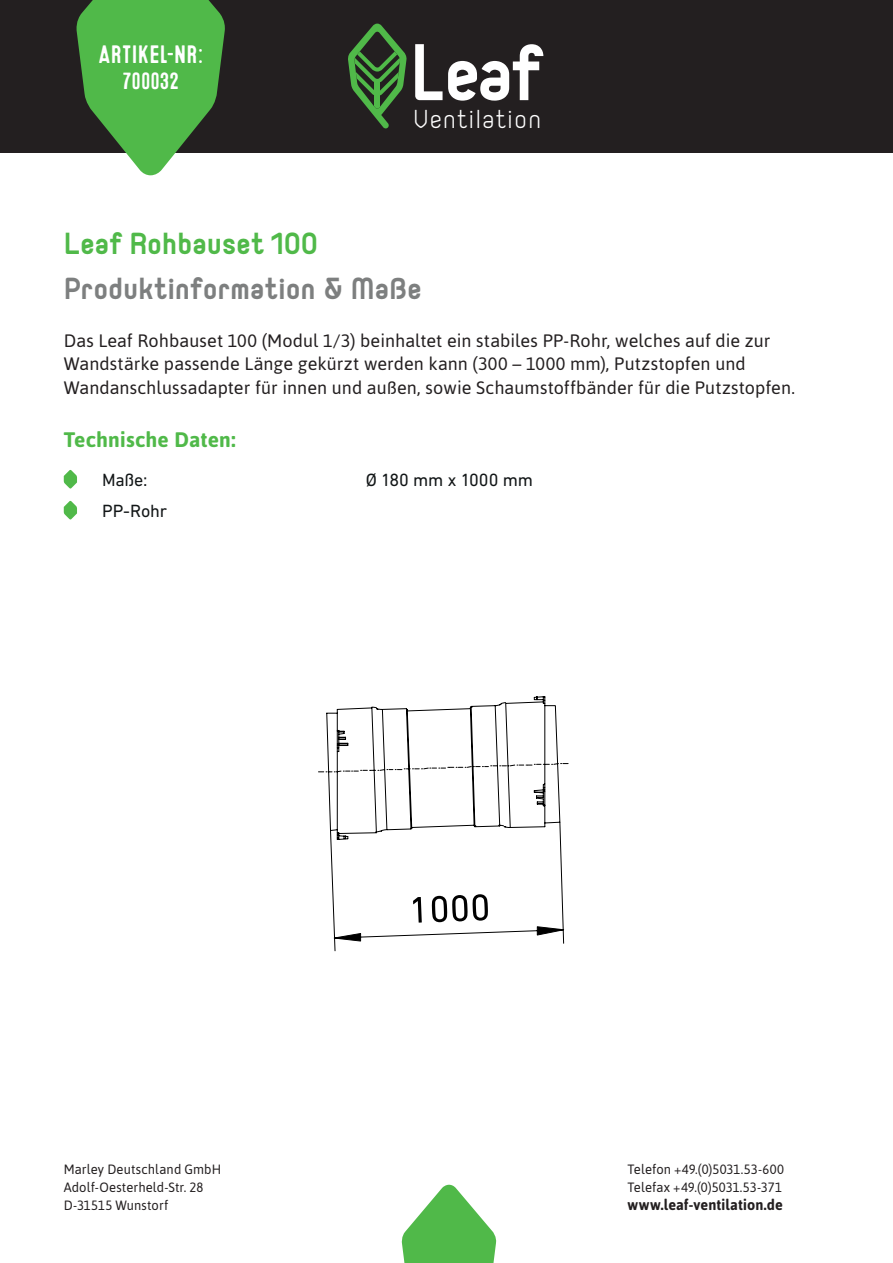
<style>
.page{position:relative;width:893px;height:1263px;background:#fff}
.page>*{position:absolute;margin:0;border:0;box-sizing:border-box;transform-origin:0 0}
.t1{font:700 37.5px "Orev";color:#7d7f7f}
.t2{font:700 37.5px "Orev";color:#50b949}
.t3{font:300 31.95px "Orev";letter-spacing:.03em;color:#fff}
.t4{font:25.2px "Microbrew Soft One";letter-spacing:-.005em;color:#fff}
.t5{font:23.4px "Microbrew Soft One";letter-spacing:.005em;color:#fff}
.t6{font:700 21px "Asap";letter-spacing:.01em;color:#50b949}
.t7{font:18px/23.4px "Asap";letter-spacing:.005em;color:#231f20}
.t8{font:18px "DIN Next LT Pro";letter-spacing:-.01em;color:#121617}
.t9{font:700 15px "Asap";letter-spacing:.01em;color:#231f20;scale:.96 1}
.t10{font:13.5px/18px "Asap";letter-spacing:.01em;color:#231f20;scale:.96 1}
</style>
<div class="page">
<div style="left:0;top:0;width:893px;height:153px;background:#231f20"></div>
<svg style="left:415px;top:44px;width:128px;height:57px"></svg>
<svg style="left:348px;top:24px;width:59px;height:104px"></svg>
<svg style="left:76px;top:0;width:149px;height:175px"></svg>
<svg style="left:64px;top:470px;width:13px;height:19px"></svg>
<svg style="left:64px;top:500px;width:13px;height:20px"></svg>
<svg style="left:318px;top:696px;width:251px;height:255px"></svg>
<svg style="left:325px;top:894px;width:244px;height:48px"></svg>
<svg style="left:401px;top:1185px;width:96px;height:78px"></svg>
<h3 class="t4" style="left:98px;top:40px;width:107px">ARTIKEL-NR:</h3>
<p class="t5" style="left:123px;top:68px;width:58px">700032</p>
<h2 class="t3" style="left:413px;top:102px;width:130px">Ventilation</h2>
<h1 class="t2" style="left:64px;top:221px;width:256px">Leaf Rohbauset 100</h1>
<h1 class="t1" style="left:64px;top:266px;width:359px">Produktinformation &amp; Maße</h1>
<p class="t7" style="left:64px;top:328px;width:733px">Das Leaf Rohbauset 100 (Modul 1/3) beinhaltet ein stabiles PP-Rohr, welches auf die zur<br>Wandstärke passende Länge gekürzt werden kann (300 – 1000 mm), Putzstopfen und<br>Wandanschlussadapter für innen und außen, sowie Schaumstoffbänder für die Putzstopfen.</p>
<p class="t6" style="left:64px;top:425px;width:173px">Technische Daten:</p>
<p class="t8" style="left:102px;top:469px;width:47px">Maße:</p>
<p class="t8" style="left:366px;top:469px;width:169px">Ø 180 mm x 1000 mm</p>
<p class="t8" style="left:102px;top:500px;width:67px">PP-Rohr</p>
<p class="t10" style="left:64px;top:1160px;width:166px">Marley Deutschland GmbH<br>Adolf-Oesterheld-Str. 28<br>D-31515 Wunstorf</p>
<p class="t10" style="left:628px;top:1160px;width:165px">Telefon +49.(0)5031.53-600<br>Telefax +49.(0)5031.53-371</p>
<p class="t9" style="left:628px;top:1195px;width:163px">www.leaf-ventilation.de</p>
</div>
